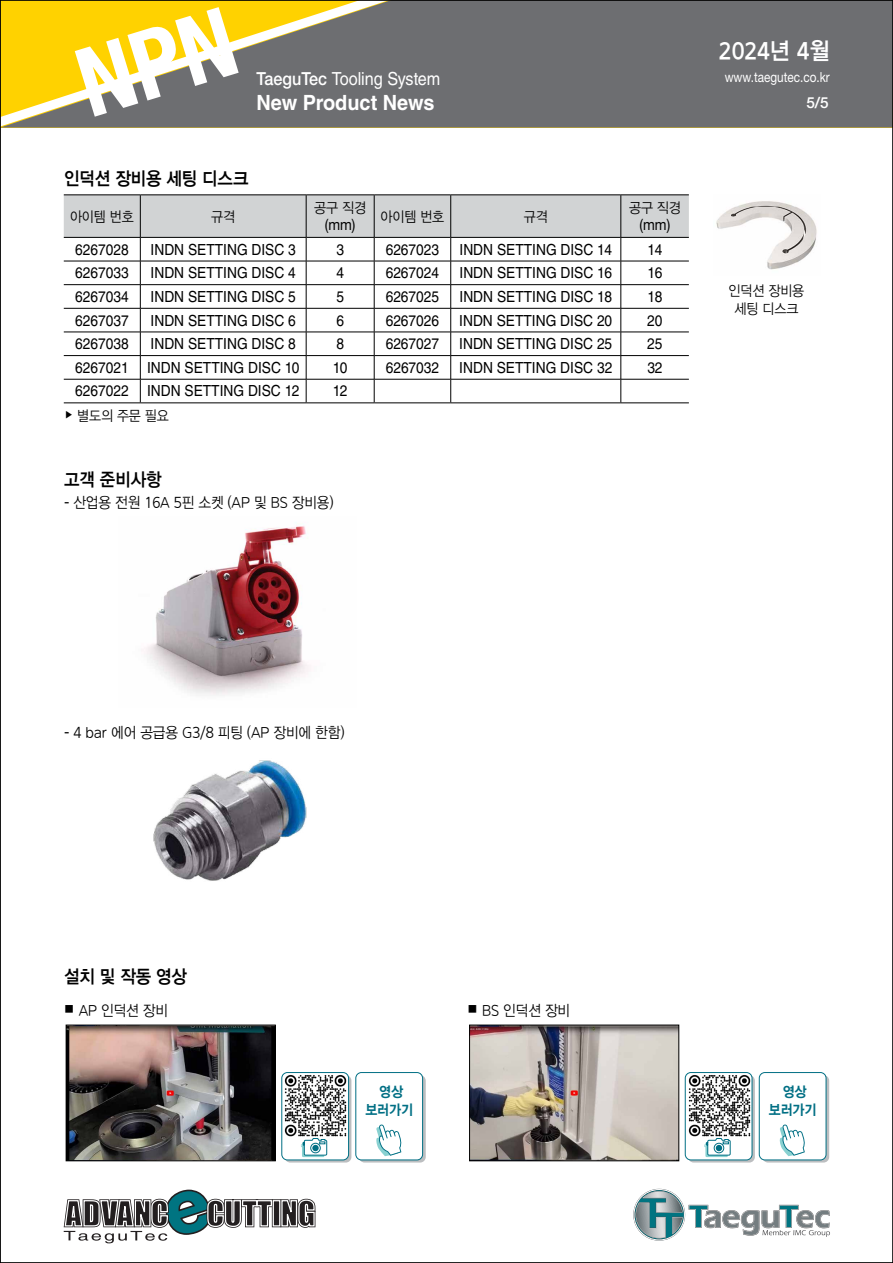
<style>
.page{position:relative;width:893px;height:1263px;background:#fff}
.page>*{position:absolute;margin:0;border:0;box-sizing:border-box;transform-origin:0 0}
.t1{font:23.55px "DX Ngo Std 40";letter-spacing:-.01em;color:#fff;scale:.92 1}
.t2{font:700 21px "Helvetica LT Std";color:#fff;scale:.95 1}
.t3{font:18.3px "DX Ngo Std 40";letter-spacing:-.01em;color:#000;scale:.9 1}
.t4{font:18px "Helvetica LT Std";color:#fff;scale:.9 1}
.t5{font:15.3px "Helvetica LT Std";color:#000;scale:.9 1}
.t6{font:15.3px "Helvetica Neue LT Std";color:#000;scale:.9 1}
.t7{font:500 15.3px "Helvetica Neue LT Std";color:#fff}
.t8{font:15px "DX Ngo Std 20";letter-spacing:-.01em;color:#000;scale:.9 1}
.t9{font:14.25px/18.3px "DX Ngo Std 20";letter-spacing:-.01em;color:#000;text-align:center;scale:.9 1}
.t10{font:14.25px/18.5px "DX Ngo Std 50";letter-spacing:-.01em;color:#006f84;text-align:center;scale:.9 1}
.t11{font:13.8px "Helvetica Neue LT Std";color:#fff;scale:.85 1}
.s1{font-family:"Helvetica Neue LT Std";font-weight:500}
.s2{font-family:"Helvetica Neue LT Std";font-size:15.3px}
</style>
<div class="page">
<div style="left:423px;top:2px;width:468px;height:126px;background:#6d6e71"></div>
<svg style="left:2px;top:2px;width:421px;height:126px;background:#a19456"></svg>
<svg style="left:63px;top:1189px;width:253px;height:55px"></svg>
<svg style="left:633px;top:1188px;width:197px;height:53px"></svg>
<img style="left:146px;top:526px;width:163px;height:169px">
<img style="left:153px;top:760px;width:154px;height:121px">
<hr style="left:64px;top:402px;width:76px;height:1px;background:#000">
<hr style="left:140px;top:402px;width:166px;height:1px;background:#000">
<hr style="left:306px;top:402px;width:68px;height:1px;background:#000">
<hr style="left:374px;top:402px;width:77px;height:1px;background:#000">
<hr style="left:451px;top:402px;width:170px;height:1px;background:#000">
<hr style="left:621px;top:402px;width:68px;height:1px;background:#000">
<hr style="left:64px;top:194px;width:76px;height:1px;background:#000">
<hr style="left:140px;top:194px;width:166px;height:1px;background:#000">
<hr style="left:306px;top:194px;width:68px;height:1px;background:#000">
<hr style="left:374px;top:194px;width:77px;height:1px;background:#000">
<hr style="left:451px;top:194px;width:170px;height:1px;background:#000">
<hr style="left:621px;top:194px;width:68px;height:1px;background:#000">
<svg style="left:64px;top:195px;width:625px;height:207px"></svg>
<img style="left:716px;top:201px;width:101px;height:69px">
<svg style="left:359px;top:1075px;width:67px;height:87px"></svg>
<div style="left:356px;top:1072px;width:67px;height:88px;background:#fff;border-radius:6px"></div>
<div style="left:355px;top:1072px;width:68px;height:88px;border:1px solid #006f84;border-radius:6px"></div>
<svg style="left:376px;top:1124px;width:26px;height:32px"></svg>
<svg style="left:762px;top:1075px;width:67px;height:87px"></svg>
<div style="left:759px;top:1072px;width:67px;height:88px;background:#fff;border-radius:6px"></div>
<div style="left:759px;top:1072px;width:67px;height:88px;border:1px solid #006f84;border-radius:6px"></div>
<svg style="left:779px;top:1124px;width:26px;height:32px"></svg>
<div style="left:285px;top:1075px;width:66px;height:87px;background:linear-gradient(to bottom,#abb6bb,#b0b9bc);border-radius:6px"></div>
<div style="left:282px;top:1072px;width:67px;height:88px;background:#fff;border-radius:6px"></div>
<img style="left:283px;top:1073px;width:65px;height:64px">
<div style="left:281px;top:1072px;width:68px;height:88px;border:1px solid #006f84;border-radius:6px"></div>
<svg style="left:301px;top:1138px;width:27px;height:19px"></svg>
<div style="left:312px;top:1145px;width:7px;height:6px;background:#006f84;border-radius:50%"></div>
<img style="left:471px;top:1027px;width:206px;height:132px">
<div style="left:469px;top:1025px;width:210px;height:136px;border:1px solid #000"></div>
<img style="left:68px;top:1027px;width:206px;height:132px">
<div style="left:66px;top:1025px;width:210px;height:136px;border:1px solid #000"></div>
<svg style="left:688px;top:1075px;width:67px;height:87px"></svg>
<div style="left:685px;top:1072px;width:67px;height:88px;background:#fff;border-radius:6px"></div>
<img style="left:685px;top:1072px;width:67px;height:65px">
<div style="left:685px;top:1072px;width:67px;height:88px;border:1px solid #006f84;border-radius:6px"></div>
<svg style="left:704px;top:1138px;width:27px;height:19px"></svg>
<svg style="left:74px;top:6px;width:165px;height:111px;background:#c9b13e"></svg>
<p class="t4" style="left:256px;top:68px;width:206px"><span class="s1">TaeguTec</span> Tooling System</p>
<h2 class="t2" style="left:256px;top:90px;width:189px">New Product News</h2>
<p class="t3" style="left:64px;top:169px;width:206px">인덕션 장비용 세팅 디스크</p>
<p class="t9" style="left:70px;top:208px;width:72px">아이템 번호</p>
<p class="t9" style="left:211px;top:208px;width:28px">규격</p>
<p class="t9" style="left:314px;top:199px;width:59px">공구 직경</p>
<p class="t6" style="left:325px;top:215px;width:36px">(mm)</p>
<p class="t9" style="left:381px;top:208px;width:72px">아이템 번호</p>
<p class="t9" style="left:524px;top:208px;width:28px">규격</p>
<p class="t9" style="left:629px;top:199px;width:59px">공구 직경</p>
<p class="t6" style="left:640px;top:215px;width:36px">(mm)</p>
<p class="t5" style="left:75px;top:240px;width:61px">6267028</p>
<p class="t5" style="left:151px;top:240px;width:163px">INDN SETTING DISC 3</p>
<p class="t5" style="left:336px;top:240px;width:10px">3</p>
<p class="t5" style="left:386px;top:240px;width:61px">6267023</p>
<p class="t5" style="left:460px;top:240px;width:171px">INDN SETTING DISC 14</p>
<p class="t5" style="left:648px;top:240px;width:18px">14</p>
<p class="t5" style="left:75px;top:264px;width:61px">6267033</p>
<p class="t5" style="left:151px;top:264px;width:163px">INDN SETTING DISC 4</p>
<p class="t5" style="left:336px;top:264px;width:10px">4</p>
<p class="t5" style="left:386px;top:264px;width:61px">6267024</p>
<p class="t5" style="left:460px;top:264px;width:171px">INDN SETTING DISC 16</p>
<p class="t5" style="left:648px;top:264px;width:18px">16</p>
<p class="t5" style="left:75px;top:288px;width:61px">6267034</p>
<p class="t5" style="left:151px;top:288px;width:163px">INDN SETTING DISC 5</p>
<p class="t5" style="left:336px;top:288px;width:10px">5</p>
<p class="t5" style="left:386px;top:288px;width:61px">6267025</p>
<p class="t5" style="left:460px;top:288px;width:171px">INDN SETTING DISC 18</p>
<p class="t5" style="left:648px;top:288px;width:18px">18</p>
<p class="t5" style="left:75px;top:311px;width:61px">6267037</p>
<p class="t5" style="left:151px;top:311px;width:163px">INDN SETTING DISC 6</p>
<p class="t5" style="left:336px;top:311px;width:10px">6</p>
<p class="t5" style="left:386px;top:311px;width:61px">6267026</p>
<p class="t5" style="left:459px;top:311px;width:172px">INDN SETTING DISC 20</p>
<p class="t5" style="left:647px;top:311px;width:19px">20</p>
<p class="t5" style="left:75px;top:335px;width:61px">6267038</p>
<p class="t5" style="left:151px;top:335px;width:163px">INDN SETTING DISC 8</p>
<p class="t5" style="left:336px;top:335px;width:10px">8</p>
<p class="t5" style="left:386px;top:335px;width:61px">6267027</p>
<p class="t5" style="left:459px;top:335px;width:172px">INDN SETTING DISC 25</p>
<p class="t5" style="left:647px;top:335px;width:19px">25</p>
<p class="t5" style="left:75px;top:359px;width:251px">6267021 INDN SETTING DISC 10</p>
<p class="t5" style="left:333px;top:359px;width:18px">10</p>
<p class="t5" style="left:386px;top:359px;width:61px">6267032</p>
<p class="t5" style="left:459px;top:359px;width:172px">INDN SETTING DISC 32</p>
<p class="t5" style="left:647px;top:359px;width:19px">32</p>
<p class="t5" style="left:75px;top:382px;width:251px">6267022 INDN SETTING DISC 12</p>
<p class="t5" style="left:333px;top:382px;width:18px">12</p>
<p class="t9" style="left:77px;top:407px;width:103px">별도의 주문 필요</p>
<p class="t3" style="left:64px;top:470px;width:110px">고객 준비사항</p>
<p class="t8" style="left:64px;top:495px;width:301px"><span class="s2">-</span> 산업용 전원 16A 5핀 소켓 (AP 및 BS 장비용)</p>
<h1 class="t1" style="left:719px;top:39px;width:122px">2024년 4월</h1>
<p class="t11" style="left:725px;top:69px;width:125px">www.taegutec.co.kr</p>
<p class="t7" style="left:806px;top:94px;width:24px">5/5</p>
<p class="t9" style="left:729px;top:282px;width:86px">인덕션 장비용 세팅 디스크</p>
<p class="t8" style="left:64px;top:725px;width:313px"><span class="s2">-</span> 4 bar 에어 공급용 G3/8 피팅 (AP 장비에 한함)</p>
<p class="t3" style="left:64px;top:967px;width:138px">설치 및 작동 영상</p>
<p class="t8" style="left:64px;top:1003px;width:117px">○ AP 인덕션 장비</p>
<p class="t8" style="left:467px;top:1003px;width:116px">○ BS 인덕션 장비</p>
<p class="t10" style="left:365px;top:1083px;width:54px">영상 보러가기</p>
<p class="t10" style="left:769px;top:1083px;width:54px">영상 보러가기</p>
</div>
